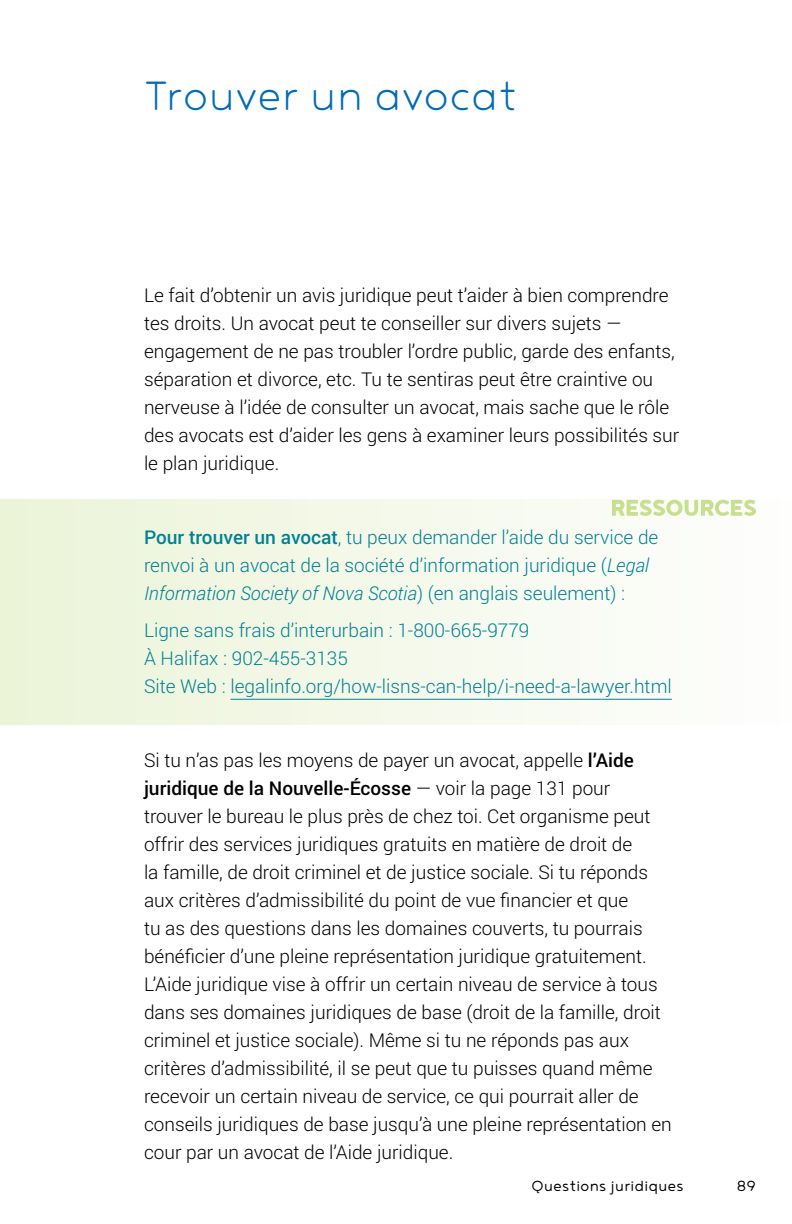
<style>
.page{position:relative;width:792px;height:1224px;background:#fff}
.page>*{position:absolute;margin:0;border:0;box-sizing:border-box;transform-origin:0 0}
.Heading_2{font:50px "Noyh R Extralight";letter-spacing:.02em;color:#006bb6}
.t1{font:300 19px/28px "Roboto";color:#000}
.t2{font:300 19px/28px "Roboto";color:#008294}
.Heading_3{font:18px "Noyh R Light";letter-spacing:.02em;color:#000}
.s1{font-weight:500}
.s2{font-style:italic}
</style>
<div class="page">
<div style="left:0;top:500px;width:792px;height:224px;background:linear-gradient(to right,#ebf3d8,#fdfefd)"></div>
<hr style="left:230px;top:699px;width:442px;height:1px;background:#008294">
<svg style="left:612px;top:500px;width:144px;height:16px"></svg>
<p class="Heading_2" style="left:144px;top:68px;width:374px">Trouver un avocat</p>
<p class="t1" style="left:144px;top:281px;width:537px">Le fait d’obtenir un avis juridique peut t’aider à bien comprendre tes droits. Un avocat peut te conseiller sur divers sujets ― engagement de ne pas troubler l’ordre public, garde des enfants, séparation et divorce, etc. Tu te sentiras peut être craintive ou nerveuse à l’idée de consulter un avocat, mais sache que le rôle des avocats est d’aider les gens à examiner leurs possibilités sur le plan juridique.</p>
<p class="t2" style="left:144px;top:523px;width:516px"><span class="s1">Pour trouver un avocat</span>, tu peux demander l’aide du service de renvoi à un avocat de la société d’information juridique (<span class="s2">Legal<br>Information Society of Nova Scotia</span>) (en anglais seulement) :</p>
<p class="t2" style="left:144px;top:616px;width:387px">Ligne sans frais d’interurbain : 1-800-665-9779</p>
<p class="t2" style="left:144px;top:644px;width:206px">À Halifax : 902-455-3135</p>
<p class="t2" style="left:144px;top:672px;width:529px">Site Web : legalinfo.org/how-lisns-can-help/i-need-a-lawyer.html</p>
<p class="t1" style="left:144px;top:746px;width:529px">Si tu n’as pas les moyens de payer un avocat, appelle <span class="s1">l’Aide juridique de la Nouvelle-Écosse</span> — voir la page 131 pour trouver le bureau le plus près de chez toi. Cet organisme peut offrir des services juridiques gratuits en matière de droit de<br>la famille, de droit criminel et de justice sociale. Si tu réponds aux critères d’admissibilité du point de vue financier et que<br>tu as des questions dans les domaines couverts, tu pourrais bénéficier d’une pleine représentation juridique gratuitement.<br>L’Aide juridique vise à offrir un certain niveau de service à tous dans ses domaines juridiques de base (droit de la famille, droit criminel et justice sociale). Même si tu ne réponds pas aux critères d’admissibilité, il se peut que tu puisses quand même recevoir un certain niveau de service, ce qui pourrait aller de conseils juridiques de base jusqu’à une pleine représentation en cour par un avocat de l’Aide juridique.</p>
<p class="Heading_3" style="left:532px;top:1176px;width:154px">Questions juridiques</p>
<p class="Heading_3" style="left:737px;top:1176px;width:21px">89</p>
</div>
